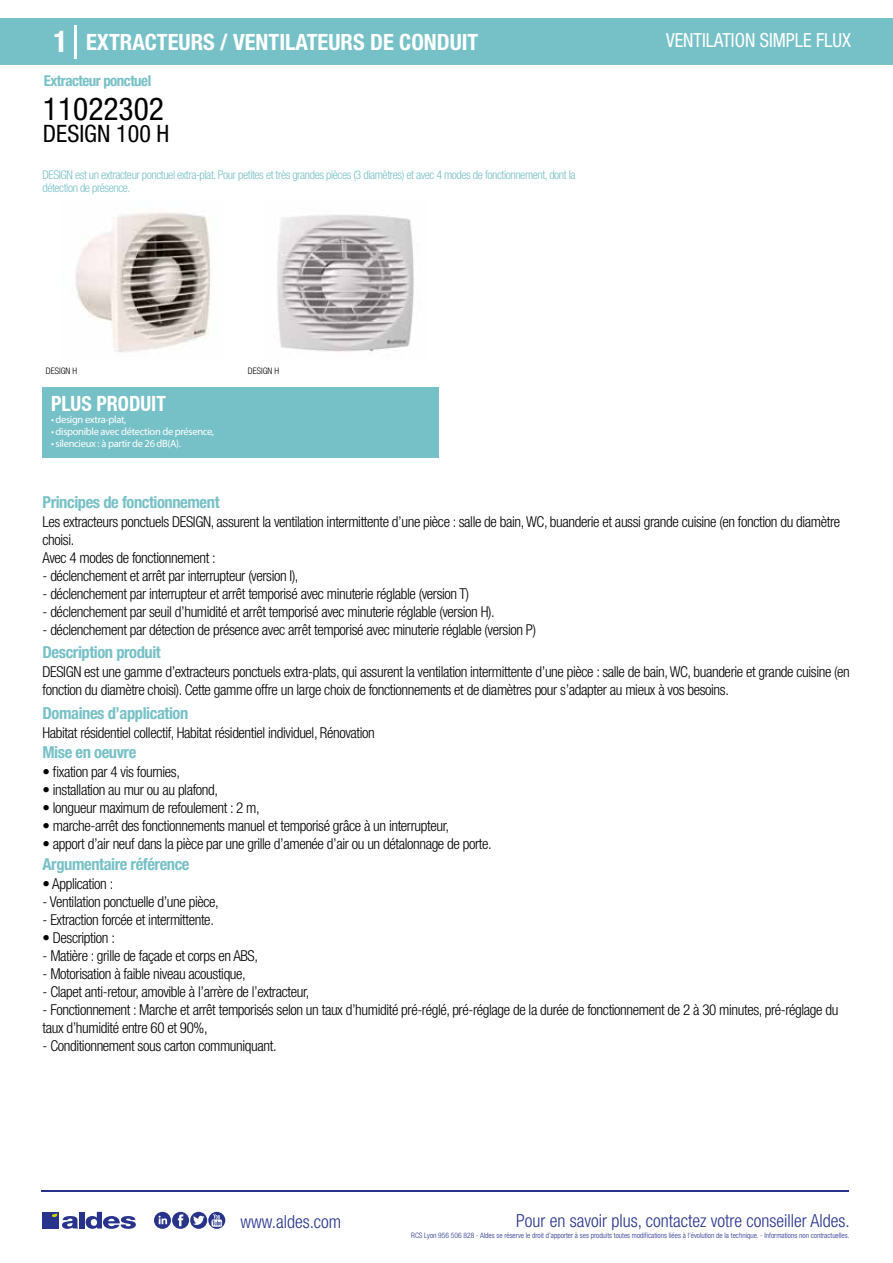
<style>
.page{position:relative;width:893px;height:1263px;background:#fff}
.page>*{position:absolute;margin:0;border:0;box-sizing:border-box;transform-origin:0 0}
.t1{font:condensed 31.5px "Helvetica Neue LT Std";color:#000}
.t2{font:condensed 24px "Helvetica Neue LT Std";color:#000}
.t3{font:700 condensed 22.5px "Helvetica Neue LT Std";color:#fff}
.t4{font:700 condensed 21px "Helvetica Neue";color:#fff;scale:.95 1}
.t5{font:condensed 19.5px "Helvetica Neue LT Std";color:#fff;scale:.95 1}
.t6{font:300 condensed 18px "Helvetica Neue";color:#28348b}
.t7{font:700 condensed 16.5px "Helvetica Neue LT Std";letter-spacing:-.025em;color:#76c1c7}
.t8{font:300 condensed 15px/18px "Helvetica Neue LT Std";letter-spacing:-.025em;color:#000}
.t9{font:700 condensed 15px "Helvetica Neue LT Std";letter-spacing:-.035em;color:#76c1c7}
.t10{font:300 condensed 12px/13.5px "Helvetica Neue LT Std";letter-spacing:-.035em;color:#76c1c7}
.t11{font:10.5px "Myriad Pro";letter-spacing:-.03em;color:#fff}
.t12{font:300 condensed 9px "Helvetica Neue";color:#000}
.t13{font:300 condensed 7.5px "Helvetica Neue";color:#28348b}
.s1{font-size:30px}
</style>
<div class="page">
<div style="left:0;top:18px;width:893px;height:46px;background:#76c1c7"></div>
<div style="left:43px;top:387px;width:396px;height:70px;background:#76c1c7"></div>
<hr style="left:74px;top:25px;width:2px;height:33px;background:#fff">
<svg style="left:75px;top:212px;width:136px;height:141px"></svg>
<img style="left:277px;top:215px;width:137px;height:137px">
<hr style="left:41px;top:1190px;width:808px;height:1px;background:#28348b">
<svg style="left:154px;top:1212px;width:71px;height:17px"></svg>
<div style="left:42px;top:1212px;width:17px;height:16px;background:#28348b"></div>
<div style="left:79px;top:1212px;width:5px;height:16px;background:#28348b"></div>
<svg style="left:86px;top:1212px;width:50px;height:17px"></svg>
<svg style="left:52px;top:1213px;width:26px;height:16px"></svg>
<h3 class="t3" style="left:54px;top:28px;width:426px"><span class="s1">1</span> EXTRACTEURS / VENTILATEURS DE CONDUIT</h3>
<h3 class="t5" style="left:666px;top:29px;width:196px">VENTILATION SIMPLE FLUX</h3>
<p class="t9" style="left:44px;top:71px;width:109px">Extracteur ponctuel</p>
<h1 class="t1" style="left:43px;top:91px;width:122px">11022302</h1>
<h2 class="t2" style="left:43px;top:120px;width:128px">DESIGN 100 H</h2>
<p class="t10" style="left:43px;top:167px;width:535px">DESIGN est un extracteur ponctuel extra-plat. Pour petites et très grandes pièces (3 diamètres) et avec 4 modes de fonctionnement, dont la détection de présence.</p>
<p class="t12" style="left:46px;top:365px;width:33px">DESIGN H</p>
<p class="t12" style="left:248px;top:365px;width:33px">DESIGN H</p>
<h3 class="t4" style="left:51px;top:391px;width:122px">PLUS PRODUIT</h3>
<p class="t11" style="left:51px;top:413px;width:77px">• design extra-plat,</p>
<p class="t11" style="left:51px;top:425px;width:165px">• disponible avec détection de présence,</p>
<p class="t11" style="left:51px;top:437px;width:132px">• silencieux : à partir de 26 dB(A).</p>
<p class="t7" style="left:43px;top:492px;width:179px">Principes de fonctionnement</p>
<p class="t8" style="left:43px;top:513px;width:799px">Les extracteurs ponctuels DESIGN, assurent la ventilation intermittente d’une pièce : salle de bain, WC, buanderie et aussi grande cuisine (en fonction du diamètre choisi.<br>Avec 4 modes de fonctionnement :</p>
<p class="t8" style="left:43px;top:567px;width:258px">- déclenchement et arrêt par interrupteur (version I),</p>
<p class="t8" style="left:43px;top:585px;width:428px">- déclenchement par interrupteur et arrêt temporisé avec minuterie réglable (version T)</p>
<p class="t8" style="left:43px;top:603px;width:454px">- déclenchement par seuil d’humidité et arrêt temporisé avec minuterie réglable (version H).</p>
<p class="t8" style="left:43px;top:621px;width:495px">- déclenchement par détection de présence avec arrêt temporisé avec minuterie réglable (version P)</p>
<p class="t8" style="left:43px;top:663px;width:809px">DESIGN est une gamme d’extracteurs ponctuels extra-plats, qui assurent la ventilation intermittente d’une pièce : salle de bain, WC, buanderie et grande cuisine (en fonction du diamètre choisi). Cette gamme offre un large choix de fonctionnements et de diamètres pour s’adapter au mieux à vos besoins.</p>
<p class="t8" style="left:43px;top:723px;width:334px">Habitat résidentiel collectif, Habitat résidentiel individuel, Rénovation</p>
<p class="t8" style="left:43px;top:763px;width:139px">• fixation par 4 vis fournies,</p>
<p class="t8" style="left:43px;top:781px;width:177px">• installation au mur ou au plafond,</p>
<p class="t8" style="left:43px;top:799px;width:219px">• longueur maximum de refoulement : 2 m,</p>
<p class="t8" style="left:43px;top:817px;width:408px">• marche-arrêt des fonctionnements manuel et temporisé grâce à un interrupteur,</p>
<p class="t8" style="left:43px;top:835px;width:451px">• apport d’air neuf dans la pièce par une grille d’amenée d’air ou un détalonnage de porte.</p>
<p class="t7" style="left:43px;top:642px;width:120px">Description produit</p>
<p class="t7" style="left:43px;top:703px;width:147px">Domaines d’application</p>
<p class="t7" style="left:43px;top:742px;width:95px">Mise en oeuvre</p>
<p class="t7" style="left:43px;top:854px;width:149px">Argumentaire référence</p>
<p class="t8" style="left:43px;top:875px;width:72px">• Application :</p>
<p class="t8" style="left:43px;top:893px;width:178px">- Ventilation ponctuelle d’une pièce,</p>
<p class="t8" style="left:43px;top:911px;width:173px">- Extraction forcée et intermittente.</p>
<p class="t8" style="left:43px;top:929px;width:74px">• Description :</p>
<p class="t8" style="left:43px;top:947px;width:217px">- Matière : grille de façade et corps en ABS,</p>
<p class="t8" style="left:43px;top:965px;width:205px">- Motorisation à faible niveau acoustique,</p>
<p class="t8" style="left:43px;top:983px;width:268px">- Clapet anti-retour, amovible à l’arrère de l’extracteur,</p>
<p class="t8" style="left:43px;top:1001px;width:797px">- Fonctionnement : Marche et arrêt temporisés selon un taux d’humidité pré-réglé, pré-réglage de la durée de fonctionnement de 2 à 30 minutes, pré-réglage du taux d’humidité entre 60 et 90%,</p>
<p class="t8" style="left:43px;top:1037px;width:236px">- Conditionnement sous carton communiquant.</p>
<p class="t6" style="left:240px;top:1211px;width:102px">www.aldes.com</p>
<p class="t6" style="left:516px;top:1211px;width:335px">Pour en savoir plus, contactez votre conseiller Aldes.</p>
<p class="t13" style="left:411px;top:1230px;width:440px">RCS Lyon 956 506 828 - Aldes se réserve le droit d’apporter à ses produits toutes modifications liées à l’évolution de la technique. - Informations non contractuelles.</p>
</div>
